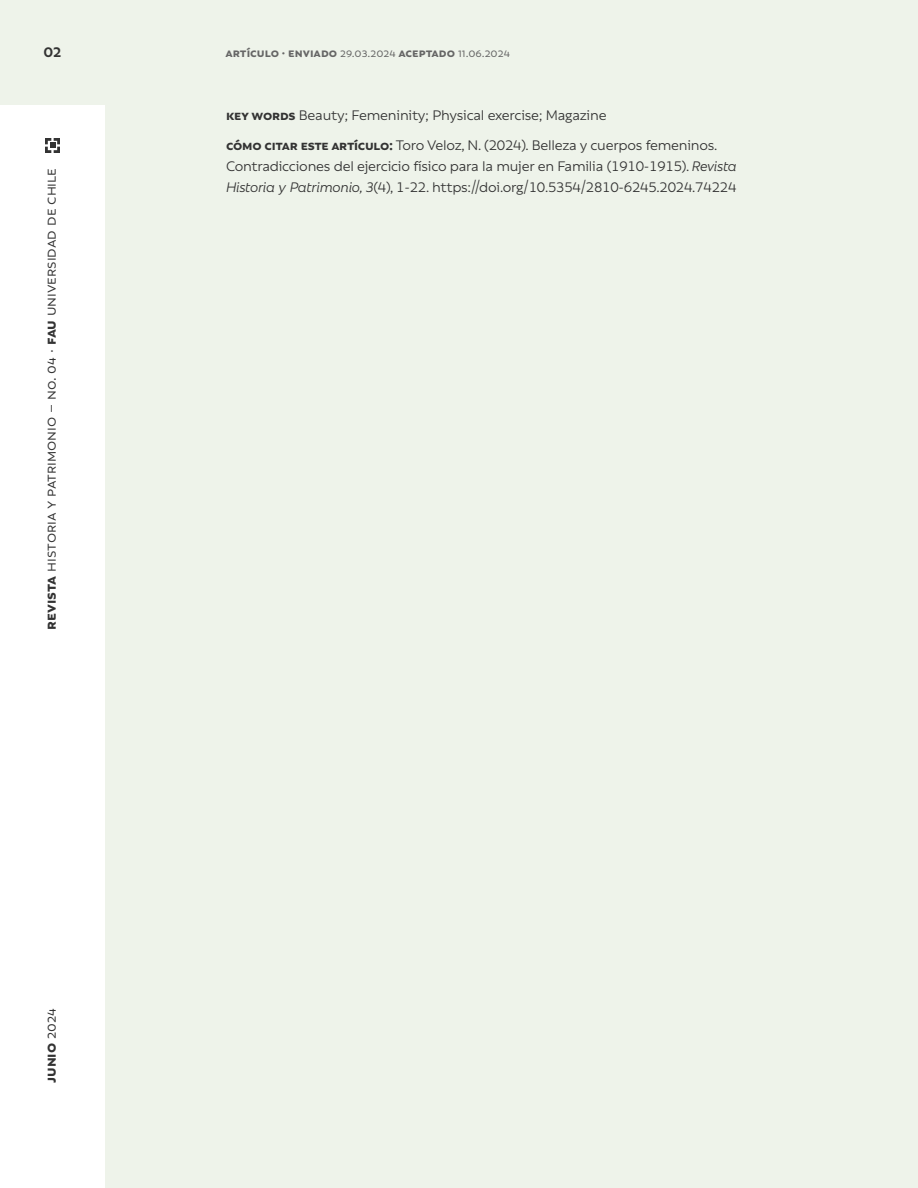
<style>
.page{position:relative;width:918px;height:1188px;background:#eef3ea}
.page>*{position:absolute;margin:0;border:0;box-sizing:border-box;transform-origin:0 0}
.t1{font:16.5px "Rebrand Txt";color:#333}
.t2{font:700 16.5px "Rebrand Txt";color:#333}
.t3{font:15px/30px "Rebrand Txt";letter-spacing:-.015em;color:#333}
.t4{font:700 15px "Rebrand Txt";color:#333}
.t5{font:700 13.5px "Rebrand Txt";color:#666}
.s1{font-weight:400}
.s2{font-weight:700}
.s3{font-style:italic}
</style>
<div class="page">
<div style="left:0;top:105px;width:105px;height:1083px;background:#fff"></div>
<svg style="left:45px;top:138px;width:15px;height:15px"></svg>
<p class="t4" style="left:44px;top:43px;width:19px">02</p>
<p class="t5" style="left:225px;top:45px;width:286px">artículo · enviado <span class="s1">29.03.2024</span> aceptado <span class="s1">11.06.2024</span></p>
<p class="t1" style="left:42px;top:630px;width:463px;rotate:-90deg"><span class="s2">revista</span> historia y patrimonio – no. 04 · <span class="s2">fau</span> universidad de chile</p>
<p class="t2" style="left:41px;top:1083px;width:76px;rotate:-90deg">junio <span class="s1">2024</span></p>
<p class="t3" style="left:226px;top:100px;width:493px"><span class="s2">key words</span> Beauty; Femeninity; Physical exercise; Magazine<br><span class="s2">cómo citar este artículo:</span> Toro Veloz, N. (2024). Belleza y cuerpos femeninos.</p>
<p class="t3" style="left:226px;top:156px;width:512px;line-height:21px">Contradicciones del ejercicio físico para la mujer en Familia (1910-1915). <span class="s3">Revista<br>Historia y Patrimonio, 3</span>(4), 1-22. https://doi.org/10.5354/2810-6245.2024.74224</p>
</div>
